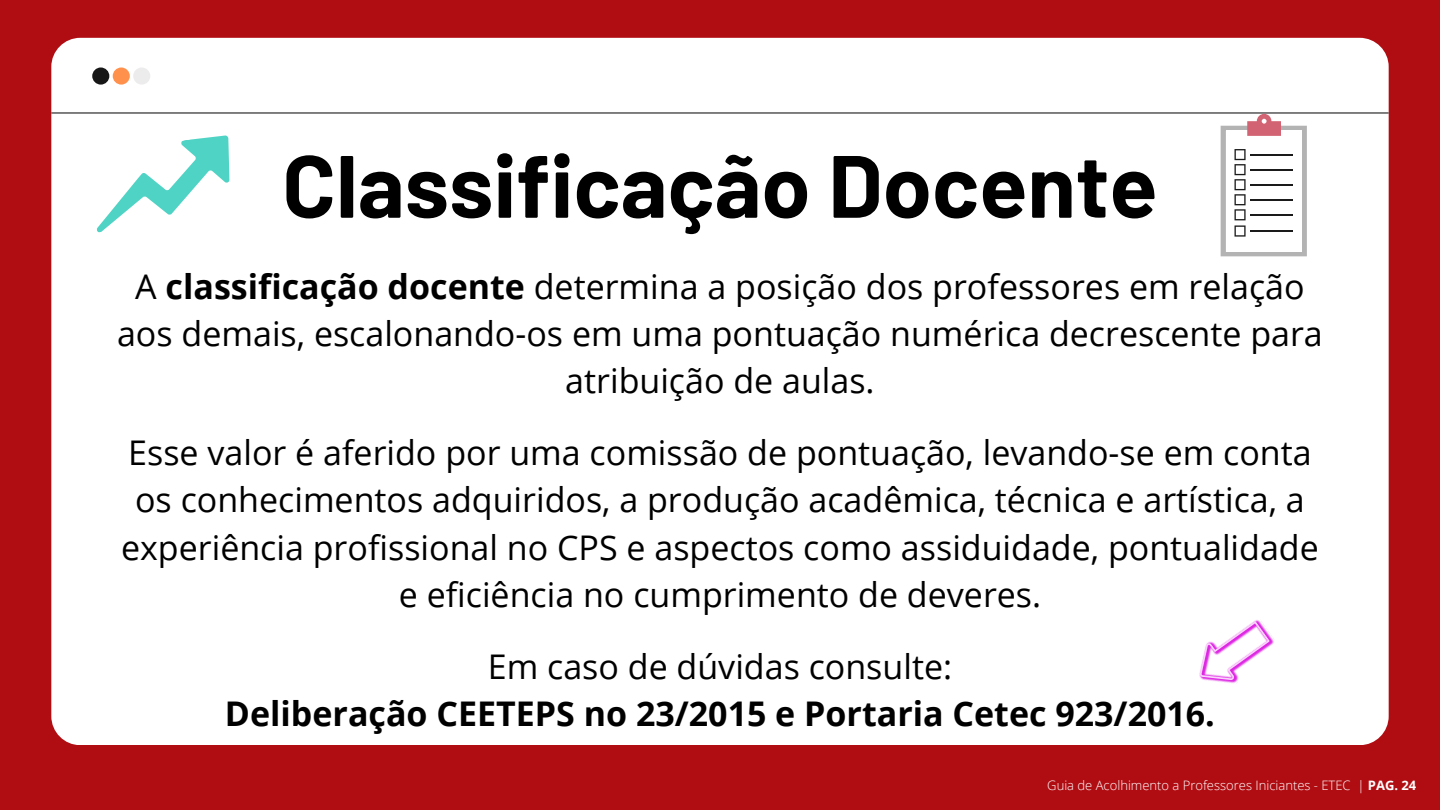
<style>
.page{position:relative;width:1440px;height:810px;background:#b00d13}
.page>*{position:absolute;margin:0;border:0;box-sizing:border-box;transform-origin:0 0}
.t1{font:700 88.3px "Barlow";color:#000}
.t2{font:34px/47.2px "Open Sans";color:#000;text-align:center}
.t3{font:700 34px/47.2px "Open Sans";color:#000;text-align:center}
.t4{font:300 13px "Open Sans";color:#fff}
.s1{font-weight:700}
.s2{font-weight:400}
</style>
<div class="page">
<div style="left:51px;top:38px;width:1338px;height:707px;background:#fff;border-radius:29px"></div>
<hr style="left:52px;top:113px;width:1336px;height:1px;background:#000">
<div style="left:133px;top:67px;width:17px;height:18px;background:#edeced;border-radius:50%"></div>
<div style="left:113px;top:67px;width:17px;height:18px;background:#ff914d;border-radius:50%"></div>
<div style="left:92px;top:67px;width:17px;height:18px;background:#171717;border-radius:50%"></div>
<svg style="left:1199px;top:620px;width:75px;height:63px"></svg>
<svg style="left:97px;top:135px;width:133px;height:98px"></svg>
<svg style="left:1221px;top:114px;width:86px;height:142px"></svg>
<hr style="left:1250px;top:230px;width:43px;height:2px;background:#1a1a1a">
<h2 class="t1" style="left:282px;top:129px;width:877px">Classificação Docente</h2>
<p class="t2" style="left:117px;top:262px;width:1207px">A <span class="s1">classificação docente</span> determina a posição dos professores em relação aos demais, escalonando-os em uma pontuação numérica decrescente para atribuição de aulas.</p>
<h1 class="t2" style="left:121px;top:428px;width:1199px">Esse valor é aferido por uma comissão de pontuação, levando-se em conta os conhecimentos adquiridos, a produção acadêmica, técnica e artística, a experiência profissional no CPS e aspectos como assiduidade, pontualidade e eficiência no cumprimento de deveres.</h1>
<p class="t3" style="left:225px;top:642px;width:992px"><span class="s2">Em caso de dúvidas consulte:<br></span>Deliberação CEETEPS no 23/2015 e Portaria Cetec 923/2016.</p>
<h2 class="t4" style="left:1047px;top:776px;width:371px">Guia de Acolhimento a Professores Iniciantes - ETEC | <span class="s1">PAG. 24</span></h2>
</div>
